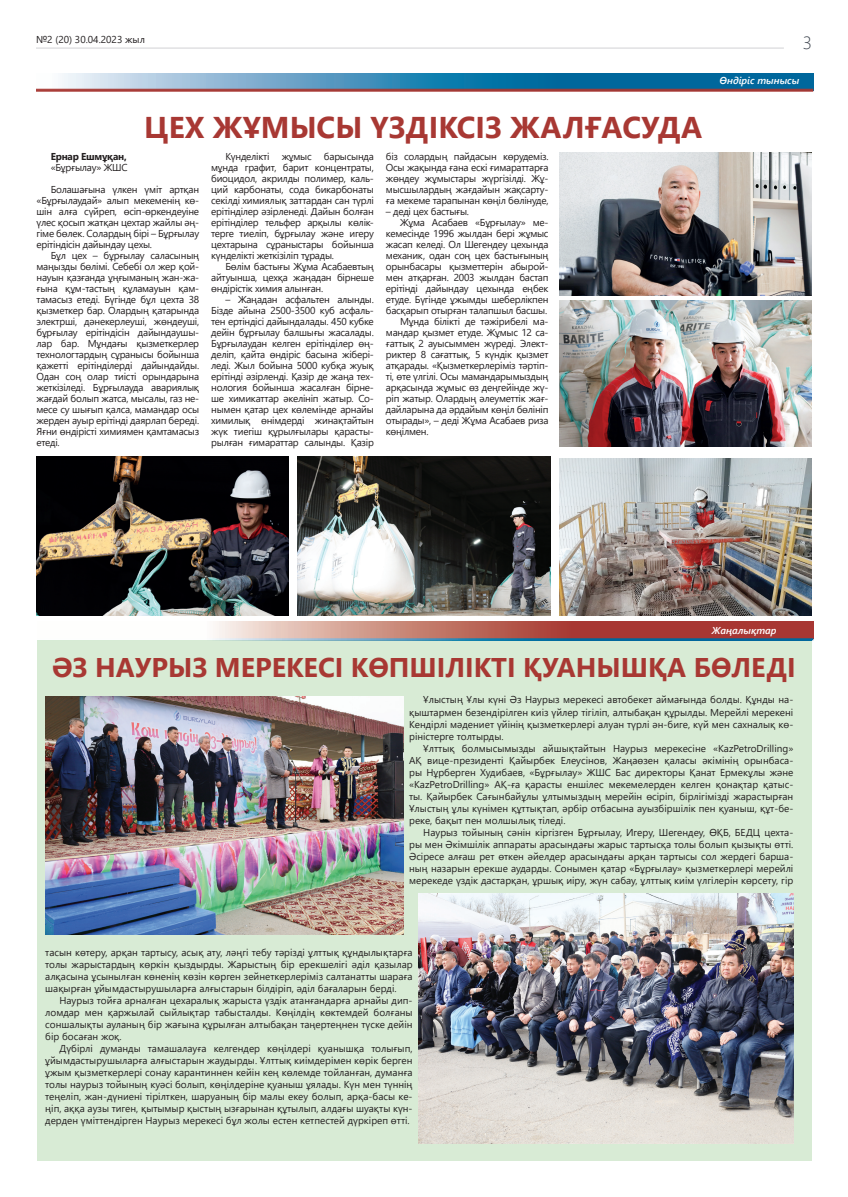
<style>
.page{position:relative;width:848px;height:1197px;background:#fff}
.page>*{position:absolute;margin:0;border:0;box-sizing:border-box;transform-origin:0 0}
.t1{font:700 30px "Segoe UI";color:#a83833}
.t2{font:700 27px "Segoe UI";color:#a83833}
.t3{font:300 18px "Segoe UI";color:#3d444e}
.t4{font:10px/11px "Segoe UI";letter-spacing:-.025em;color:#231f20;text-align:justify}
.t5{font:italic 600 10px "Segoe UI";color:#fff}
.t6{font:10px "Segoe UI";color:#231f20}
.t7{font:700 10px "Segoe UI";letter-spacing:-.025em;color:#231f20}
</style>
<div class="page">
<hr style="left:36px;top:48px;width:747px;height:1px;background:#d1d2d4">
<svg style="left:36px;top:74px;width:777px;height:15px;background:#4990b8"></svg>
<hr style="left:36px;top:89px;width:777px;height:1px;background:#a83833">
<hr style="left:36px;top:91px;width:777px;height:1px;background:#a83833">
<hr style="left:36px;top:90px;width:777px;height:1px;background:#a83833">
<img style="left:559px;top:152px;width:252px;height:143px">
<img style="left:559px;top:458px;width:252px;height:157px">
<img style="left:559px;top:301px;width:252px;height:145px">
<img style="left:36px;top:456px;width:252px;height:159px">
<img style="left:298px;top:456px;width:252px;height:159px">
<div style="left:37px;top:640px;width:775px;height:520px;background:#d8ebd5"></div>
<img style="left:45px;top:696px;width:358px;height:238px">
<img style="left:418px;top:893px;width:375px;height:250px">
<svg style="left:215px;top:621px;width:598px;height:17px;background:#be6c63"></svg>
<svg style="left:215px;top:638px;width:598px;height:2px"></svg>
<svg style="left:37px;top:640px;width:775px;height:1px"></svg>
<p class="t6" style="left:36px;top:30px;width:110px">№2 (20) 30.04.2023 жыл</p>
<h1 class="t1" style="left:144px;top:99px;width:559px">ЦЕХ ЖҰМЫСЫ ҮЗДІКСІЗ ЖАЛҒАСУДА</h1>
<p class="t7" style="left:51px;top:147px;width:78px">Ернар Ешмұқан,</p>
<p class="t4" style="left:51px;top:161px;width:78px">«Бұрғылау» ЖШС</p>
<p class="t4" style="left:37px;top:183px;width:164px;text-indent:14px">Болашағына үлкен үміт артқан «Бұрғылаудай» алып мекеменің кө&shy;шін алға сүйреп, өсіп-өркендеуіне үлес қосып жатқан цехтар жайлы әң&shy;гіме бөлек. Солардың бірі – Бұрғылау ерітіндісін дайындау цехы.</p>
<p class="t4" style="left:37px;top:249px;width:164px;text-indent:14px">Бұл цех – бұрғылау саласының маңызды бөлімі. Себебі ол жер қой&shy;науын қазғанда ұңғыманың жан-жа&shy;ғына құм-тастың құламауын қам&shy;тамасыз етеді. Бүгінде бұл цехта 38 қызметкер бар. Олардың қатарында электрші, дәнекерлеуші, жөндеуші, бұрғылау ерітіндісін дайындаушы&shy;лар бар. Мұндағы қызметкерлер технологтардың сұранысы бойынша қажетті ерітінділерді дайындайды.<br>Одан соң олар тиісті орындарына жеткізіледі. Бұрғылауда авариялық жағдай болып жатса, мысалы, газ не&shy;месе су шығып қалса, мамандар осы жерден ауыр ерітінді даярлап береді.<br>Яғни өндірісті химиямен қамтамасыз етеді.</p>
<p class="t4" style="left:211px;top:150px;width:164px;text-indent:14px">Күнделікті жұмыс барысында мұнда графит, барит концентраты, биоцидол, акрилды полимер, каль&shy;ций карбонаты, сода бикарбонаты секілді химиялық заттардан сан түрлі ерітінділер әзірленеді. Дайын болған ерітінділер тельфер арқылы көлік&shy;терге тиеліп, бұрғылау және игеру цехтарына сұраныстары бойынша күнделікті жеткізіліп тұрады.</p>
<p class="t4" style="left:211px;top:260px;width:164px;text-indent:14px">Бөлім бастығы Жұма Асабаевтың айтуынша, цехқа жаңадан бірнеше өндірістік химия алынған.</p>
<p class="t4" style="left:211px;top:293px;width:164px;text-indent:14px">– Жаңадан асфальтен алынды.<br>Бізде айына 2500-3500 куб асфаль&shy;тен ертіндісі дайындалады. 450 кубке дейін бұрғылау балшығы жасалады.<br>Бұрғылаудан келген ерітінділер өң&shy;деліп, қайта өндіріс басына жібері&shy;леді. Жыл бойына 5000 кубқа жуық ерітінді әзірленді. Қазір де жаңа тех&shy;нология бойынша жасалған бірне&shy;ше химикаттар әкелініп жатыр. Со&shy;нымен қатар цех көлемінде арнайы химилық өнімдерді жинақтайтын жүк тиегіш құрылғылары қарасты&shy;рылған ғимараттар салынды. Қазір</p>
<p class="t4" style="left:386px;top:150px;width:164px">біз солардың пайдасын көрудеміз.<br>Осы жақында ғана ескі ғимараттарға жөндеу жұмыстары жүргізілді. Жұ&shy;мысшылардың жағдайын жақсарту&shy;ға мекеме тарапынан көңіл бөлінуде,</p>
<p class="t4" style="left:386px;top:205px;width:85px">– деді цех бастығы.</p>
<p class="t4" style="left:400px;top:216px;width:150px">Жұма Асабаев «Бұрғылау» ме-</p>
<p class="t4" style="left:386px;top:227px;width:164px">кемесінде 1996 жылдан бері жұмыс</p>
<p class="t4" style="left:386px;top:238px;width:164px">жасап келеді. Ол Шегендеу цехында</p>
<p class="t4" style="left:386px;top:249px;width:164px">механик, одан соң цех бастығының</p>
<p class="t4" style="left:386px;top:260px;width:164px">орынбасары қызметтерін абырой-</p>
<p class="t4" style="left:386px;top:271px;width:164px">мен атқарған. 2003 жылдан бастап</p>
<p class="t4" style="left:386px;top:282px;width:164px">ерітінді дайындау цехында еңбек</p>
<p class="t4" style="left:386px;top:293px;width:164px">етуде. Бүгінде ұжымды шеберлікпен</p>
<p class="t4" style="left:386px;top:304px;width:163px">басқарып отырған талапшыл басшы.</p>
<p class="t4" style="left:400px;top:315px;width:150px">Мұнда білікті де тәжірибелі ма-</p>
<p class="t4" style="left:386px;top:326px;width:164px">мандар қызмет етуде. Жұмыс 12 са-</p>
<p class="t4" style="left:386px;top:337px;width:164px">ғаттық 2 ауысыммен жүреді. Элект-</p>
<p class="t4" style="left:386px;top:348px;width:164px">риктер 8 сағаттық, 5 күндік қызмет</p>
<p class="t4" style="left:386px;top:359px;width:164px">атқарады. «Қызметкерлеріміз тәртіп-</p>
<p class="t4" style="left:386px;top:370px;width:164px">ті, өте үлгілі. Осы мамандарымыздың</p>
<p class="t4" style="left:386px;top:381px;width:164px">арқасында жұмыс өз деңгейінде жү-</p>
<p class="t4" style="left:386px;top:392px;width:164px">ріп жатыр. Олардың әлеуметтік жағ-</p>
<p class="t4" style="left:386px;top:403px;width:164px">дайларына да әрдайым көңіл бөлініп</p>
<p class="t4" style="left:386px;top:414px;width:164px">отырады», – деді Жұма Асабаев риза</p>
<p class="t4" style="left:386px;top:425px;width:44px">көңілмен.</p>
<h3 class="t3" style="left:802px;top:26px;width:11px">3</h3>
<p class="t5" style="left:719px;top:71px;width:81px">Өндіріс тынысы</p>
<p class="t5" style="left:711px;top:621px;width:66px">Жаңалықтар</p>
<h2 class="t2" style="left:52px;top:641px;width:745px">ӘЗ НАУРЫЗ МЕРЕКЕСІ КӨПШІЛІКТІ ҚУАНЫШҚА БӨЛЕДІ</h2>
<p class="t4" style="left:409px;top:693px;width:386px;line-height:12px;text-indent:14px">Ұлыстың Ұлы күні Әз Наурыз мерекесі автобекет аймағында болды. Құнды на&shy;қыштармен безендірілген киіз үйлер тігіліп, алтыбақан құрылды. Мерейлі мерекені Кендірлі мәдениет үйінің қызметкерлері алуан түрлі ән-биге, күй мен сахналық кө&shy;ріністерге толтырды.</p>
<p class="t4" style="left:409px;top:741px;width:386px;line-height:12px;text-indent:14px">Ұлттық болмысымызды айшықтайтын Наурыз мерекесіне «KazPetroDrilling» АҚ вице-президенті Қайырбек Елеусінов, Жаңаөзен қаласы әкімінің орынбаса&shy;ры Нұрберген Худибаев, «Бұрғылау» ЖШС Бас директоры Қанат Ермекұлы және «KazPetroDrilling» АҚ-ға қарасты еншілес мекемелерден келген қонақтар қатыс&shy;ты. Қайырбек Сағынбайұлы ұлтымыздың мерейін өсіріп, бірлігімізді жарастырған Ұлыстың ұлы күнімен құттықтап, әрбір отбасына ауызбіршілік пен қуаныш, құт-бе&shy;реке, бақыт пен молшылық тіледі.</p>
<p class="t4" style="left:409px;top:825px;width:386px;line-height:12px;text-indent:14px">Наурыз тойының сәнін кіргізген Бұрғылау, Игеру, Шегендеу, ӨҚБ, БЕДЦ цехта&shy;ры мен Әкімшілік аппараты арасындағы жарыс тартысқа толы болып қызықты өтті.<br>Әсіресе алғаш рет өткен әйелдер арасындағы арқан тартысы сол жердегі барша&shy;ның назарын ерекше аударды. Сонымен қатар «Бұрғылау» қызметкерлері мерейлі мерекеде үздік дастарқан, ұршық иіру, жүн сабау, ұлттық киім үлгілерін көрсету, гір</p>
<p class="t4" style="left:45px;top:945px;width:369px;line-height:12px">тасын көтеру, арқан тартысу, асық ату, ләңгі тебу тәрізді ұлттық құндылықтарға толы жарыстардың көркін қыздырды. Жарыстың бір ерекшелігі әділ қазылар алқасына ұсынылған көненің көзін көрген зейнеткерлеріміз салтанатты шараға шақырған ұйымдастырушыларға алғыстарын білдіріп, әділ бағаларын берді.</p>
<p class="t4" style="left:45px;top:993px;width:369px;line-height:12px;text-indent:14px">Наурыз тойға арналған цехаралық жарыста үздік атанғандарға арнайы дип&shy;ломдар мен қаржылай сыйлықтар табысталды. Көңілдің көктемдей болғаны соншалықты ауланың бір жағына құрылған алтыбақан таңертеңнен түске дейін бір босаған жоқ.</p>
<p class="t4" style="left:45px;top:1041px;width:369px;line-height:12px;text-indent:14px">Дүбірлі думанды тамашалауға келгендер көңілдері қуанышқа толығып, ұйымдастырушыларға алғыстарын жаудырды. Ұлттық киімдерімен көрік берген ұжым қызметкерлері сонау карантиннен кейін кең көлемде тойланған, думанға толы наурыз тойының куәсі болып, көңілдеріне қуаныш ұялады. Күн мен түннің теңеліп, жан-дүниені тірілткен, шаруаның бір малы екеу болып, арқа-басы ке&shy;ңіп, аққа аузы тиген, қытымыр қыстың ызғарынан құтылып, алдағы шуақты күн&shy;дерден үміттендірген Наурыз мерекесі бұл жолы естен кетпестей дүркіреп өтті.</p>
</div>
